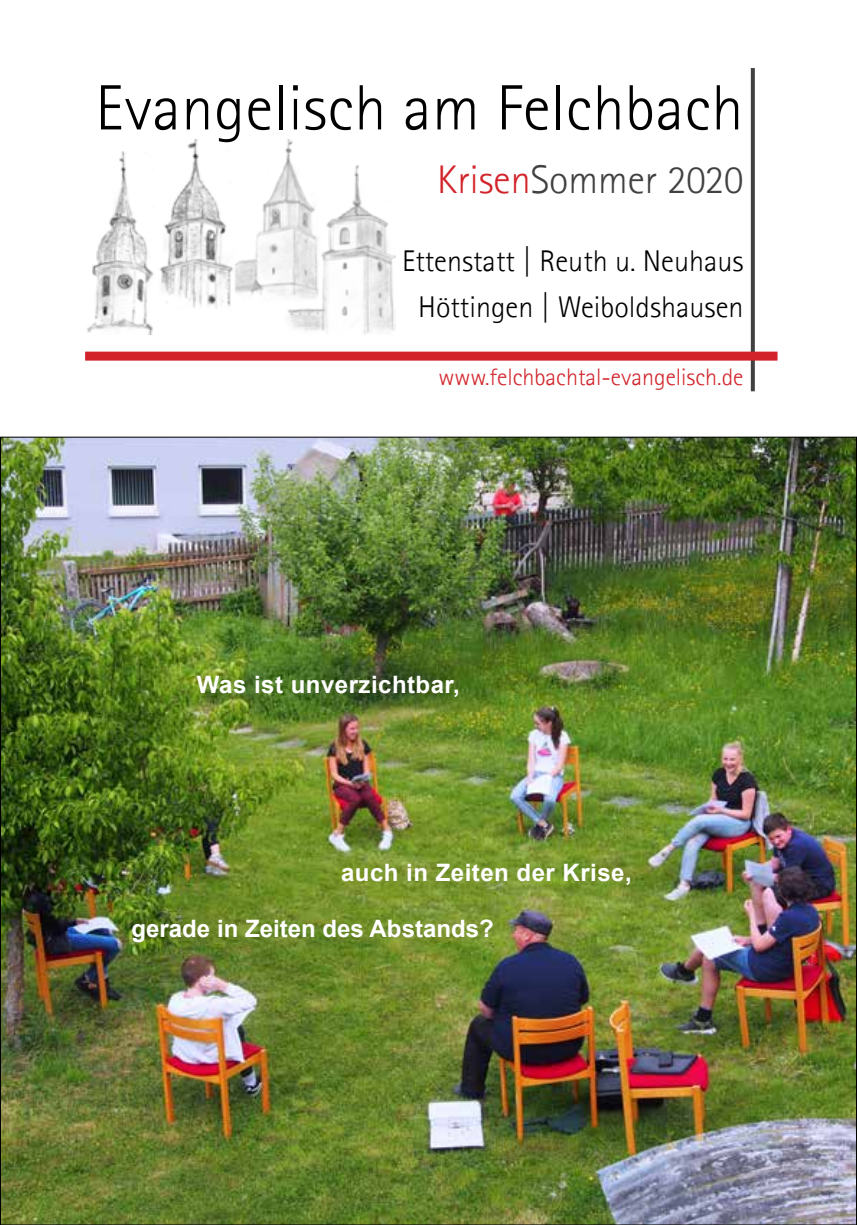
<style>
.page{position:relative;width:857px;height:1225px;background:#fff}
.page>*{position:absolute;margin:0;border:0;box-sizing:border-box;transform-origin:0 0}
.t1{font:300 64px "Agfa Rotis Sans Serif";letter-spacing:.01em;color:#000}
.t2{font:300 40px "Agfa Rotis Sans Serif";color:#414042}
.t3{font:300 30px/46px "Agfa Rotis Sans Serif";color:#000;text-align:center}
.t4{font:700 24px "Arial";letter-spacing:.02em;color:#fff}
.t5{font:300 24px "Agfa Rotis Sans Serif";color:#d2232a}
.t6{font:700 24px "Arial";color:#fff}
.s1{color:#d2232a}
</style>
<div class="page">
<img style="left:86px;top:139px;width:309px;height:196px">
<svg style="left:750px;top:68px;width:4px;height:323px"></svg>
<div style="left:85px;top:351px;width:692px;height:9px;background:#d2232a"></div>
<img style="left:2px;top:439px;width:852px;height:784px">
<h1 class="t1" style="left:95px;top:71px;width:649px">Evangelisch am Felchbach</h1>
<h2 class="t2" style="left:437px;top:157px;width:307px"><span class="s1">Krisen</span>Sommer 2020</h2>
<p class="t3" style="left:402px;top:238px;width:343px">Ettenstatt | Reuth u. Neuhaus<br>Höttingen | Weiboldshausen</p>
<p class="t5" style="left:438px;top:363px;width:306px">www.felchbachtal-evangelisch.de</p>
<p class="t4" style="left:197px;top:667px;width:264px">Was ist unverzichtbar,</p>
<p class="t4" style="left:341px;top:855px;width:292px">auch in Zeiten der Krise,</p>
<p class="t6" style="left:131px;top:911px;width:363px">gerade in Zeiten des Abstands?</p>
</div>
